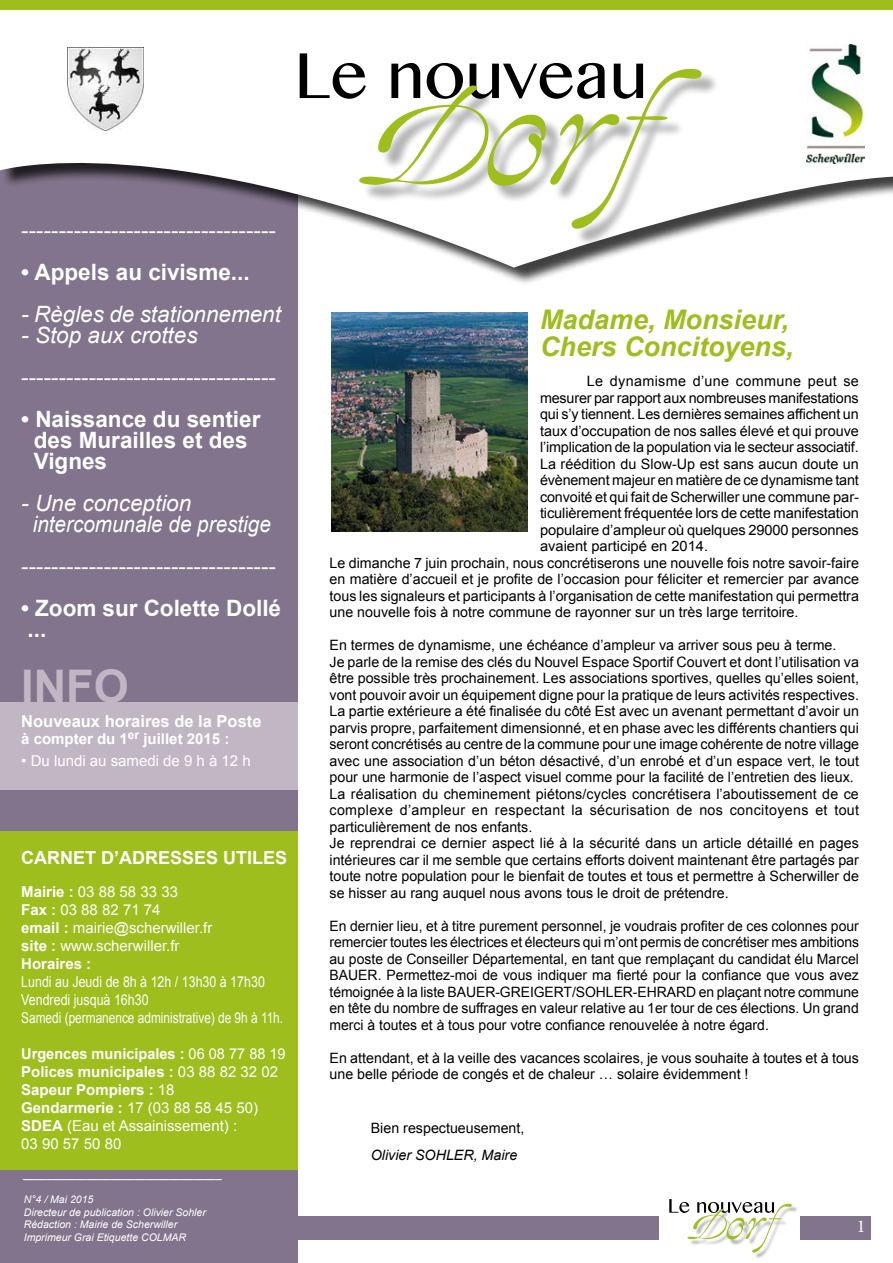
<style>
.page{position:relative;width:893px;height:1263px;background:#fff}
.page>*{position:absolute;margin:0;border:0;box-sizing:border-box;transform-origin:0 0}
.t1{font:700 45px "Arial";color:#c1b7c4}
.t2{font:italic 700 27px/27px "Arial";color:#9dbe1d}
.t3{font:22.5px "Arial";color:#fff}
.t4{font:700 22.5px/21px "Arial";color:#fff}
.t5{font:italic 22.5px/21px "Arial";color:#fff}
.t6{font:700 18px "Arial";color:#fff}
.t7{font:18px "Minion Pro";color:#fff}
.t8{font:700 16.5px "Arial";color:#fff}
.t9{font:700 15px/18px "Arial";color:#fff}
.t10{font:15px/18px "Arial";color:#fff}
.t11{font:15px/18px "Arial";color:#fff;scale:.83 1}
.t12{font:14.25px/16.5px "Arial";color:#000}
.t13{font:14.25px "Arial";letter-spacing:.025em;color:#000}
.t14{font:italic 14.25px "Arial";color:#000}
.t15{font:italic 10.5px/12.6px "Arial";color:#fff}
.s1{font-weight:700}
.s2{font-weight:400}
</style>
<div class="page">
<div style="left:0;top:1px;width:298px;height:1262px;background:#82748c"></div>
<div style="left:2px;top:0;width:891px;height:286px;background:#000;opacity:.75"></div>
<svg style="left:0;top:10px;width:893px;height:258px"></svg>
<img style="left:67px;top:47px;width:76px;height:84px">
<img style="left:807px;top:44px;width:58px;height:119px">
<svg style="left:300px;top:53px;width:343px;height:46px"></svg>
<div style="left:362px;top:71px;width:358px;height:176px;background:#000;opacity:.3"></div>
<svg style="left:359px;top:69px;width:343px;height:160px"></svg>
<div style="left:690px;top:1205px;width:109px;height:53px;background:#000;opacity:.3"></div>
<svg style="left:669px;top:1199px;width:123px;height:53px"></svg>
<div style="left:800px;top:1216px;width:70px;height:23px;background:#82748c"></div>
<div style="left:243px;top:1216px;width:415px;height:23px;background:#82748c"></div>
<div style="left:0;top:831px;width:298px;height:338px;background:#9dbe1d"></div>
<div style="left:0;top:702px;width:298px;height:88px;background:#c1b7c4"></div>
<div style="left:0;top:0;width:893px;height:10px;background:#9dbe1d"></div>
<img style="left:332px;top:313px;width:195px;height:218px">
<h3 class="t3" style="left:21px;top:215px;width:256px">----------------------------------</h3>
<h3 class="t4" style="left:21px;top:262px;width:230px">• Appels au civisme...</h3>
<h3 class="t5" style="left:21px;top:304px;width:261px">- Règles de stationnement</h3>
<h3 class="t5" style="left:21px;top:325px;width:178px">- Stop aux crottes</h3>
<h3 class="t3" style="left:21px;top:362px;width:256px">----------------------------------</h3>
<h3 class="t4" style="left:34px;top:409px;width:228px;text-indent:-13px">• Naissance du sentier des Murailles et des<br>Vignes</h3>
<h3 class="t5" style="left:33px;top:493px;width:240px;text-indent:-12px">- Une conception intercomunale de prestige</h3>
<h3 class="t3" style="left:21px;top:551px;width:256px">----------------------------------</h3>
<h3 class="t4" style="left:21px;top:598px;width:261px">• Zoom sur Colette Dollé ...</h3>
<h1 class="t1" style="left:21px;top:657px;width:109px">INFO</h1>
<p class="t8" style="left:21px;top:710px;width:242px">Nouveaux horaires de la Poste</p>
<p class="t9" style="left:21px;top:730px;width:210px">à compter du 1<sup>er</sup> juillet 2015 :</p>
<p class="t10" style="left:21px;top:752px;width:231px">• Du lundi au samedi de 9 h à 12 h</p>
<p class="t6" style="left:21px;top:846px;width:268px">CARNET D’ADRESSES UTILES</p>
<p class="t10" style="left:21px;top:883px;width:193px"><span class="s1">Mairie :</span> 03 88 58 33 33<br><span class="s1">Fax :</span> 03 88 82 71 74<br><span class="s1">email :</span> mairie@scherwiller.fr <span class="s1">site :</span> www.scherwiller.fr<br><span class="s1">Horaires :</span></p>
<p class="t11" style="left:21px;top:973px;width:317px">Lundi au Jeudi de 8h à 12h / 13h30 à 17h30<br>Vendredi jusquà 16h30<br>Samedi (permanence administrative) de 9h à 11h.</p>
<p class="t9" style="left:21px;top:1046px;width:266px">Urgences municipales : <span class="s2">06 08 77 88 19<br></span>Polices municipales : <span class="s2">03 88 82 32 02<br></span>Sapeur Pompiers : <span class="s2">18<br></span>Gendarmerie : <span class="s2">17 (03 88 58 45 50)<br></span>SDEA <span class="s2">(Eau et Assainissement) :<br>03 90 57 50 80</span></p>
<p class="t15" style="left:24px;top:1168px;width:200px">__________________________________</p>
<p class="t15" style="left:24px;top:1193px;width:184px">N°4 / Mai 2015<br>Directeur de publication : Olivier Sohler<br>Rédaction : Mairie de Scherwiller<br>Imprimeur Grai Etiquette COLMAR</p>
<h2 class="t2" style="left:540px;top:307px;width:255px">Madame, Monsieur,<br>Chers Concitoyens,</h2>
<p class="t13" style="left:587px;top:372px;width:274px">Le dynamisme d’une commune peut se</p>
<p class="t12" style="left:540px;top:389px;width:320px">mesurer par rapport aux nombreuses manifestations</p>
<p class="t12" style="left:540px;top:406px;width:320px">qui s’y tiennent. Les dernières semaines affichent un</p>
<p class="t12" style="left:540px;top:422px;width:320px">taux d’occupation de nos salles élevé et qui prouve</p>
<p class="t12" style="left:540px;top:439px;width:320px">l’implication de la population via le secteur associatif.</p>
<p class="t12" style="left:540px;top:455px;width:320px">La réédition du Slow-Up est sans aucun doute un</p>
<p class="t12" style="left:540px;top:472px;width:320px">évènement majeur en matière de ce dynamisme tant</p>
<p class="t12" style="left:540px;top:488px;width:320px">convoité et qui fait de Scherwiller une commune par-</p>
<p class="t12" style="left:540px;top:505px;width:321px">ticulièrement fréquentée lors de cette manifestation</p>
<p class="t12" style="left:540px;top:521px;width:320px">populaire d’ampleur où quelques 29000 personnes</p>
<p class="t12" style="left:540px;top:538px;width:170px">avaient participé en 2014.</p>
<p class="t12" style="left:330px;top:554px;width:531px">Le dimanche 7 juin prochain, nous concrétiserons une nouvelle fois notre savoir-faire</p>
<p class="t12" style="left:330px;top:571px;width:531px">en matière d’accueil et je profite de l’occasion pour féliciter et remercier par avance</p>
<p class="t12" style="left:330px;top:587px;width:531px">tous les signaleurs et participants à l’organisation de cette manifestation qui permettra</p>
<p class="t12" style="left:330px;top:604px;width:470px">une nouvelle fois à notre commune de rayonner sur un très large territoire.</p>
<p class="t12" style="left:330px;top:637px;width:531px">En termes de dynamisme, une échéance d’ampleur va arriver sous peu à terme.<br>Je parle de la remise des clés du Nouvel Espace Sportif Couvert et dont l’utilisation va être possible très prochainement. Les associations sportives, quelles qu’elles soient, vont pouvoir avoir un équipement digne pour la pratique de leurs activités respectives.<br>La partie extérieure a été finalisée du côté Est avec un avenant permettant d’avoir un parvis propre, parfaitement dimensionné, et en phase avec les différents chantiers qui seront concrétisés au centre de la commune pour une image cohérente de notre village avec une association d’un béton désactivé, d’un enrobé et d’un espace vert, le tout pour une harmonie de l’aspect visuel comme pour la facilité de l’entretien des lieux.<br>La réalisation du cheminement piétons/cycles concrétisera l’aboutissement de ce complexe d’ampleur en respectant la sécurisation de nos concitoyens et tout particulièrement de nos enfants.<br>Je reprendrai ce dernier aspect lié à la sécurité dans un article détaillé en pages intérieures car il me semble que certains efforts doivent maintenant être partagés par toute notre population pour le bienfait de toutes et tous et permettre à Scherwiller de se hisser au rang auquel nous avons tous le droit de prétendre.</p>
<p class="t12" style="left:330px;top:917px;width:531px;text-align:justify">En dernier lieu, et à titre purement personnel, je voudrais profiter de ces colonnes pour remercier toutes les électrices et électeurs qui m’ont permis de concrétiser mes ambitions au poste de Conseiller Départemental, en tant que remplaçant du candidat élu Marcel BAUER. Permettez-moi de vous indiquer ma fierté pour la confiance que vous avez témoignée à la liste BAUER-GREIGERT/SOHLER-EHRARD en plaçant notre commune en tête du nombre de suffrages en valeur relative au 1er tour de ces élections. Un grand merci à toutes et à tous pour votre confiance renouvelée à notre égard.</p>
<p class="t12" style="left:330px;top:1049px;width:531px">En attendant, et à la veille des vacances scolaires, je vous souhaite à toutes et à tous une belle période de congés et de chaleur … solaire évidemment !</p>
<p class="t12" style="left:371px;top:1120px;width:155px">Bien respectueusement,</p>
<p class="t14" style="left:371px;top:1146px;width:148px">Olivier SOHLER, Maire</p>
<p class="t7" style="left:857px;top:1214px;width:10px">1</p>
</div>
